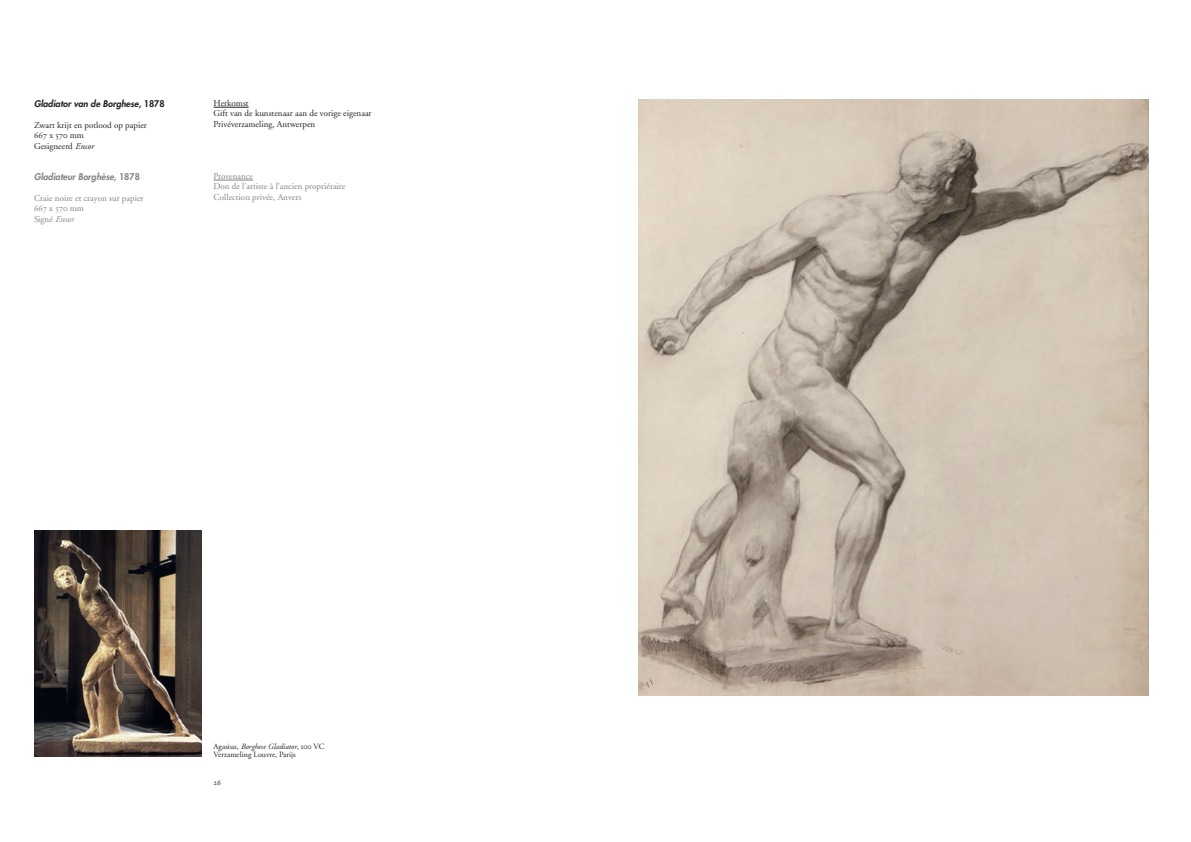
<style>
.page{position:relative;width:1191px;height:842px;background:#fff}
.page>*{position:absolute;margin:0;border:0;box-sizing:border-box;transform-origin:0 0}
.t1{font:9px/10.5px "Adobe Garamond STEURS";color:#231f20}
.t2{font:9px/10.5px "Adobe Garamond STEURS";color:#808285}
.t3{font:italic 800 9px "Futura Std";color:#231f20}
.t4{font:italic 800 9px "Futura Std";color:#808285}
.t5{font:8px/8px "Adobe Garamond STEURS";color:#231f20}
.s1{font-style:normal}
.s2{font-style:italic}
</style>
<div class="page">
<hr style="left:214px;top:107px;width:35px;height:1px;background:#231f20">
<hr style="left:214px;top:180px;width:39px;height:1px;background:#808285">
<img style="left:34px;top:531px;width:167px;height:226px">
<img style="left:638px;top:99px;width:510px;height:596px">
<p class="t3" style="left:34px;top:98px;width:132px">Gladiator van de Borghese, <span class="s1">1878</span></p>
<p class="t1" style="left:34px;top:120px;width:114px">Zwart krijt en potlood op papier<br>667 x 570 mm<br>Gesigneerd <span class="s2">Ensor</span></p>
<p class="t4" style="left:34px;top:170px;width:107px">Gladiateur Borghèse, <span class="s1">1878</span></p>
<p class="t2" style="left:34px;top:193px;width:111px">Craie noire et crayon sur papier<br>667 x 570 mm<br>Signé <span class="s2">Ensor</span></p>
<p class="t1" style="left:214px;top:98px;width:159px">Herkomst<br>Gift van de kunstenaar aan de vorige eigenaar<br>Privéverzameling, Antwerpen</p>
<p class="t2" style="left:214px;top:171px;width:133px">Provenance<br>Don de l’artiste à l’ancien propriéraire<br>Collection privée, Anvers</p>
<p class="t5" style="left:214px;top:743px;width:112px">Agasius, <span class="s2">Borghese Gladiator</span>, 100 VC<br>Verzameling Louvre, Parijs</p>
<p class="t5" style="left:214px;top:779px;width:9px">26</p>
</div>
